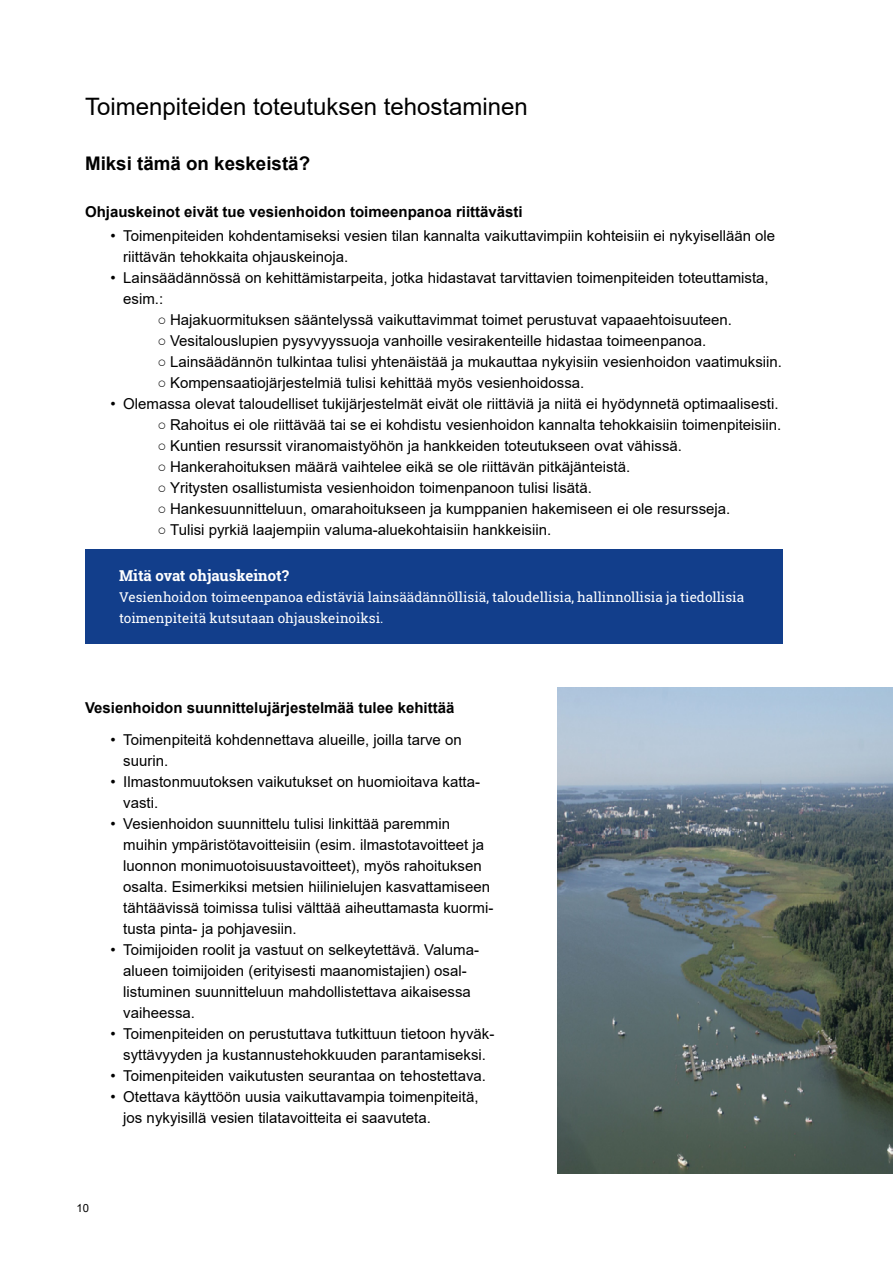
<style>
.page{position:relative;width:893px;height:1263px;background:#fff}
.page>*{position:absolute;margin:0;border:0;box-sizing:border-box;transform-origin:0 0}
.OTS_2{font:24px "Arial";color:#000}
.OTS_3_ei_sis{font:700 18.75px "Arial";color:#000}
.Lista{font:15px/21px "Arial";color:#000}
.Lista_taso_2{font:15px "Arial";color:#000}
.OTS_4_graafit{font:700 15px "Arial";color:#000}
.Sininen_laatikkoteksti_Otsikko{font:700 15px "Roboto Slab";color:#fff}
.Sininen_laatikkoteksti{font:13.5px/21px "Roboto Slab";color:#fff}
.t1{font:11.25px "Arial";color:#000}
</style>
<div class="page">
<div style="left:85px;top:549px;width:697px;height:53px;background:#123e8b"></div>
<div style="left:85px;top:571px;width:697px;height:73px;background:#123e8b"></div>
<img style="left:557px;top:687px;width:336px;height:487px">
<h2 class="OTS_2" style="left:85px;top:90px;width:444px">Toimenpiteiden toteutuksen tehostaminen</h2>
<h3 class="OTS_3_ei_sis" style="left:85px;top:150px;width:227px">Miksi tämä on keskeistä?</h3>
<p class="OTS_4_graafit" style="left:85px;top:201px;width:439px">Ohjauskeinot eivät tue vesienhoidon toimeenpanoa riittävästi</p>
<p class="Lista" style="left:123px;top:225px;width:653px;text-indent:-13px">• Toimenpiteiden kohdentamiseksi vesien tilan kannalta vaikuttavimpiin kohteisiin ei nykyisellään ole riittävän tehokkaita ohjauskeinoja.</p>
<p class="Lista" style="left:123px;top:267px;width:647px;text-indent:-13px">• Lainsäädännössä on kehittämistarpeita, jotka hidastavat tarvittavien toimenpiteiden toteuttamista, esim.:</p>
<p class="Lista_taso_2" style="left:157px;top:309px;width:576px">○ Hajakuormituksen sääntelyssä vaikuttavimmat toimet perustuvat vapaaehtoisuuteen.</p>
<p class="Lista_taso_2" style="left:157px;top:330px;width:550px">○ Vesitalouslupien pysyvyyssuoja vanhoille vesirakenteille hidastaa toimeenpanoa.</p>
<p class="Lista_taso_2" style="left:157px;top:351px;width:626px">○ Lainsäädännön tulkintaa tulisi yhtenäistää ja mukauttaa nykyisiin vesienhoidon vaatimuksiin.</p>
<p class="Lista_taso_2" style="left:157px;top:372px;width:429px">○ Kompensaatiojärjestelmiä tulisi kehittää myös vesienhoidossa.</p>
<p class="Lista" style="left:111px;top:393px;width:670px">• Olemassa olevat taloudelliset tukijärjestelmät eivät ole riittäviä ja niitä ei hyödynnetä optimaalisesti.</p>
<p class="Lista_taso_2" style="left:157px;top:414px;width:625px">○ Rahoitus ei ole riittävää tai se ei kohdistu vesienhoidon kannalta tehokkaisiin toimenpiteisiin.</p>
<p class="Lista_taso_2" style="left:157px;top:435px;width:526px">○ Kuntien resurssit viranomaistyöhön ja hankkeiden toteutukseen ovat vähissä.</p>
<p class="Lista_taso_2" style="left:157px;top:456px;width:474px">○ Hankerahoituksen määrä vaihtelee eikä se ole riittävän pitkäjänteistä.</p>
<p class="Lista_taso_2" style="left:157px;top:477px;width:436px">○ Yritysten osallistumista vesienhoidon toimenpanoon tulisi lisätä.</p>
<p class="Lista_taso_2" style="left:157px;top:498px;width:575px">○ Hankesuunnitteluun, omarahoitukseen ja kumppanien hakemiseen ei ole resursseja.</p>
<p class="Lista_taso_2" style="left:157px;top:519px;width:395px">○ Tulisi pyrkiä laajempiin valuma-aluekohtaisiin hankkeisiin.</p>
<p class="Sininen_laatikkoteksti_Otsikko" style="left:119px;top:566px;width:171px">Mitä ovat ohjauskeinot?</p>
<p class="Sininen_laatikkoteksti" style="left:119px;top:587px;width:627px">Vesienhoidon toimeenpanoa edistäviä lainsäädännöllisiä, taloudellisia, hallinnollisia ja tiedollisia toimenpiteitä kutsutaan ohjauskeinoiksi.</p>
<p class="OTS_4_graafit" style="left:85px;top:697px;width:371px">Vesienhoidon suunnittelujärjestelmää tulee kehittää</p>
<p class="Lista" style="left:123px;top:729px;width:340px;text-indent:-13px">• Toimenpiteitä kohdennettava alueille, joilla tarve on suurin.</p>
<p class="Lista" style="left:123px;top:771px;width:358px;text-indent:-13px">• Ilmastonmuutoksen vaikutukset on huomioitava katta&shy;vasti.</p>
<p class="Lista" style="left:123px;top:813px;width:372px;text-indent:-13px">• Vesienhoidon suunnittelu tulisi linkittää paremmin muihin ympäristötavoitteisiin (esim. ilmastotavoitteet ja luonnon monimuotoisuustavoitteet), myös rahoituksen osalta. Esimerkiksi metsien hiilinielujen kasvattamiseen tähtäävissä toimissa tulisi välttää aiheuttamasta kuormi&shy;tusta pinta- ja pohjavesiin.</p>
<p class="Lista" style="left:123px;top:939px;width:357px;text-indent:-13px">• Toimijoiden roolit ja vastuut on selkeytettävä. Valuma&shy;alueen toimijoiden (erityisesti maanomistajien) osal&shy;listuminen suunnitteluun mahdollistettava aikaisessa vaiheessa.</p>
<p class="Lista" style="left:111px;top:1023px;width:385px;text-align:center">• Toimenpiteiden on perustuttava tutkittuun tietoon hyväk&shy;syttävyyden ja kustannustehokkuuden parantamiseksi.</p>
<p class="Lista" style="left:111px;top:1065px;width:377px">• Toimenpiteiden vaikutusten seurantaa on tehostettava.</p>
<p class="Lista" style="left:123px;top:1086px;width:357px;text-indent:-13px">• Otettava käyttöön uusia vaikuttavampia toimenpiteitä, jos nykyisillä vesien tilatavoitteita ei saavuteta.</p>
<p class="t1" style="left:77px;top:1200px;width:14px">10</p>
</div>
